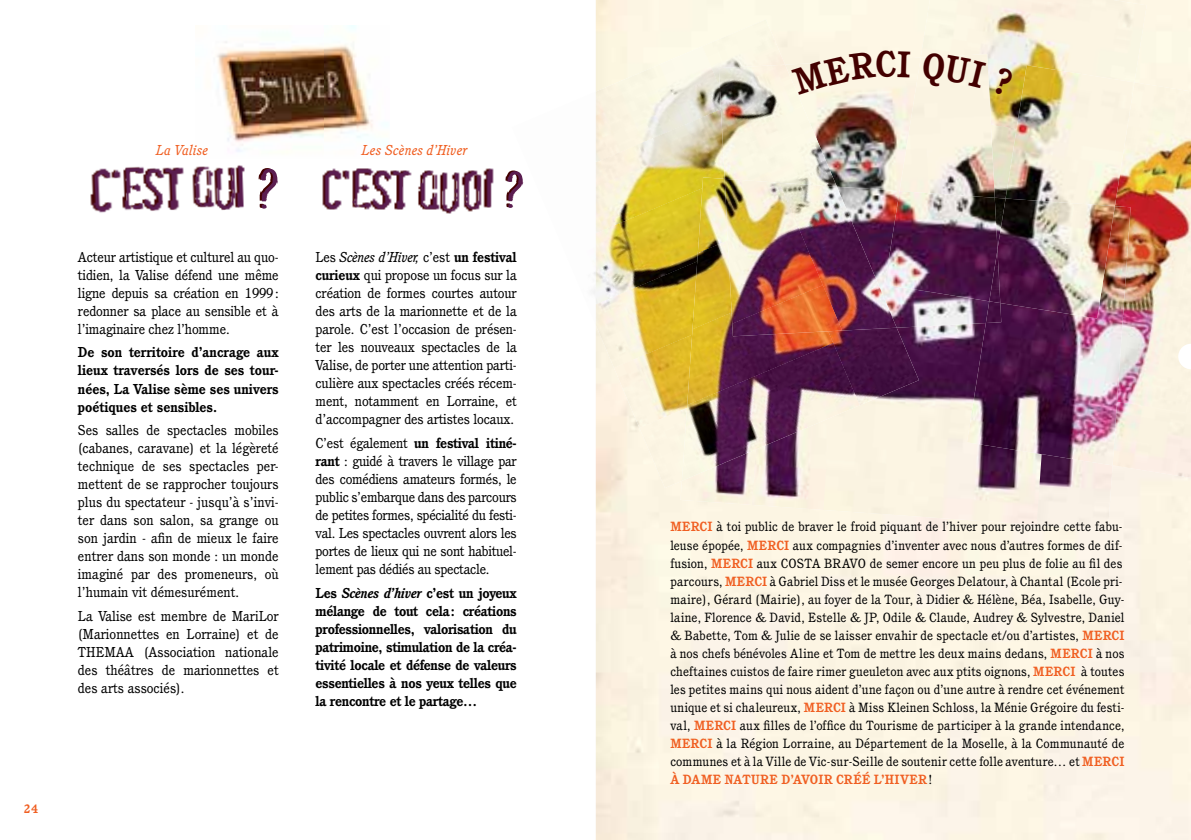
<style>
.page{position:relative;width:1191px;height:840px;background:#fff}
.page>*{position:absolute;margin:0;border:0;box-sizing:border-box;transform-origin:0 0}
.t1{font:61.4px "Misproject";color:#430000}
.t2{font:56.4px "Misproject";color:#430000}
.t3{font:14px/18px "Cushing";letter-spacing:-.01em;color:#000;text-align:justify}
.t4{font:700 14px/18px "Cushing";letter-spacing:-.02em;color:#000;text-align:justify}
.t5{font:italic 14px "Cushing";letter-spacing:.025em;color:#f05f22}
.t6{font:13px/18px "Cushing";letter-spacing:.01em;color:#000}
.t7{font:700 12px "Cushing";color:#f05f22}
.s1{font-style:italic}
.s2{font-weight:700}
.s3{font-weight:700;color:#f05f22}
</style>
<div class="page">
<img style="left:592px;top:251px;width:4px;height:43px">
<img style="left:596px;top:46px;width:123px;height:63px">
<img style="left:702px;top:19px;width:83px;height:69px">
<img style="left:596px;top:109px;width:123px;height:69px">
<img style="left:596px;top:178px;width:102px;height:83px">
<img style="left:596px;top:261px;width:96px;height:107px">
<img style="left:614px;top:334px;width:73px;height:94px">
<div style="left:639px;top:407px;width:43px;height:81px;background:#fcf6e4"></div>
<img style="left:785px;top:58px;width:114px;height:129px">
<img style="left:719px;top:65px;width:118px;height:117px">
<img style="left:1130px;top:82px;width:61px;height:319px">
<div style="left:1112px;top:401px;width:79px;height:76px;background:#faf1e2"></div>
<img style="left:920px;top:0;width:226px;height:129px">
<img style="left:994px;top:125px;width:11px;height:73px">
<img style="left:899px;top:54px;width:95px;height:137px">
<img style="left:1005px;top:65px;width:129px;height:141px">
<img style="left:216px;top:26px;width:171px;height:126px">
<img style="left:90px;top:165px;width:155px;height:48px">
<img style="left:322px;top:168px;width:172px;height:46px">
<svg style="left:1178px;top:343px;width:13px;height:26px"></svg>
<img style="left:823px;top:327px;width:213px;height:197px">
<img style="left:751px;top:480px;width:78px;height:29px">
<img style="left:1036px;top:465px;width:76px;height:64px">
<img style="left:680px;top:449px;width:76px;height:55px">
<img style="left:698px;top:177px;width:30px;height:63px">
<img style="left:692px;top:240px;width:32px;height:72px">
<img style="left:687px;top:312px;width:141px;height:30px">
<img style="left:828px;top:327px;width:91px;height:78px">
<img style="left:682px;top:342px;width:177px;height:138px">
<img style="left:896px;top:187px;width:93px;height:140px">
<img style="left:724px;top:179px;width:99px;height:144px">
<img style="left:779px;top:182px;width:117px;height:148px">
<img style="left:732px;top:285px;width:110px;height:51px">
<img style="left:967px;top:206px;width:163px;height:259px">
<img style="left:985px;top:301px;width:16px;height:22px">
<img style="left:884px;top:191px;width:113px;height:110px">
<img style="left:997px;top:198px;width:117px;height:120px">
<img style="left:989px;top:249px;width:11px;height:54px">
<div style="left:791px;top:50px;width:119px;height:45px;background:#fcf5e3"></div>
<div style="left:921px;top:52px;width:65px;height:36px;background:#faf3e1"></div>
<svg style="left:992px;top:67px;width:22px;height:29px"></svg>
<p class="t7" style="left:24px;top:801px;width:16px">24</p>
<p class="t5" style="left:156px;top:142px;width:54px">La Valise</p>
<p class="t5" style="left:362px;top:142px;width:107px">Les Scènes d’Hiver</p>
<h1 class="t1" style="left:256px;top:146px;width:22px">?</h1>
<h2 class="t2" style="left:503px;top:151px;width:20px">?</h2>
<p class="t3" style="left:78px;top:247px;width:202px">Acteur artistique et culturel au quo&shy;tidien, la Valise défend une même ligne depuis sa création en 1999 : redonner sa place au sensible et à l’imaginaire chez l’homme.</p>
<p class="t4" style="left:78px;top:343px;width:202px">De son territoire d’ancrage aux lieux traversés lors de ses tour&shy;nées, La Valise sème ses univers poétiques et sensibles.</p>
<p class="t3" style="left:78px;top:421px;width:202px">Ses salles de spectacles mobiles (cabanes, caravane) et la légèreté technique de ses spectacles per&shy;mettent de se rapprocher toujours plus du spectateur - jusqu’à s’invi&shy;ter dans son salon, sa grange ou son jardin - afin de mieux le faire entrer dans son monde : un monde imaginé par des promeneurs, où l’humain vit démesurément.</p>
<p class="t3" style="left:78px;top:606px;width:202px">La Valise est membre de MariLor (Marionnettes en Lorraine) et de THEMAA (Association nationale des théâtres de marionnettes et des arts associés).</p>
<p class="t3" style="left:315px;top:247px;width:203px">Les <span class="s1">Scènes d’Hiver,</span> c’est <span class="s2">un festival curieux</span> qui propose un focus sur la création de formes courtes autour des arts de la marionnette et de la parole. C’est l’occasion de présen&shy;ter les nouveaux spectacles de la Valise, de porter une attention parti&shy;culière aux spectacles créés récem&shy;ment, notamment en Lorraine, et d’accompagner des artistes locaux.</p>
<p class="t3" style="left:315px;top:433px;width:203px">C’est également <span class="s2">un festival itiné&shy;rant</span> : guidé à travers le village par des comédiens amateurs formés, le public s’embarque dans des parcours de petites formes, spécialité du festi&shy;val. Les spectacles ouvrent alors les portes de lieux qui ne sont habituel&shy;lement pas dédiés au spectacle.</p>
<p class="t4" style="left:315px;top:583px;width:203px">Les <span class="s1">Scènes d’hiver</span> c’est un joyeux mélange de tout cela : créations professionnelles, valorisation du patrimoine, stimulation de la créa&shy;tivité locale et défense de valeurs essentielles à nos yeux telles que la rencontre et le partage…</p>
<p class="t6" style="left:670px;top:517px;width:456px"><span class="s3">MERCI</span> à toi public de braver le froid piquant de l’hiver pour rejoindre cette fabu&shy;leuse épopée, <span class="s3">MERCI</span> aux compagnies d’inventer avec nous d’autres formes de dif&shy;fusion, <span class="s3">MERCI</span> aux COSTA BRAVO de semer encore un peu plus de folie au fil des parcours, <span class="s3">MERCI</span> à Gabriel Diss et le musée Georges Delatour, à Chantal (Ecole pri&shy;maire), Gérard (Mairie), au foyer de la Tour, à Didier &amp; Hélène, Béa, Isabelle, Guy&shy;laine, Florence &amp; David, Estelle &amp; JP, Odile &amp; Claude, Audrey &amp; Sylvestre, Daniel &amp; Babette, Tom &amp; Julie de se laisser envahir de spectacle et/ou d’artistes, <span class="s3">MERCI </span>à nos chefs bénévoles Aline et Tom de mettre les deux mains dedans, <span class="s3">MERCI</span> à nos cheftaines cuistos de faire rimer gueuleton avec aux ptits oignons, <span class="s3">MERCI</span> à toutes les petites mains qui nous aident d’une façon ou d’une autre à rendre cet événement unique et si chaleureux, <span class="s3">MERCI</span> à Miss Kleinen Schloss, la Ménie Grégoire du festi&shy;val, <span class="s3">MERCI</span> aux filles de l’office du Tourisme de participer à la grande intendance, <span class="s3">MERCI</span> à la Région Lorraine, au Département de la Moselle, à la Communauté de communes et à la Ville de Vic-sur-Seille de soutenir cette folle aventure… et <span class="s3">MERCI À DAME NATURE D’AVOIR CRÉÉ L’HIVER</span> !</p>
</div>
